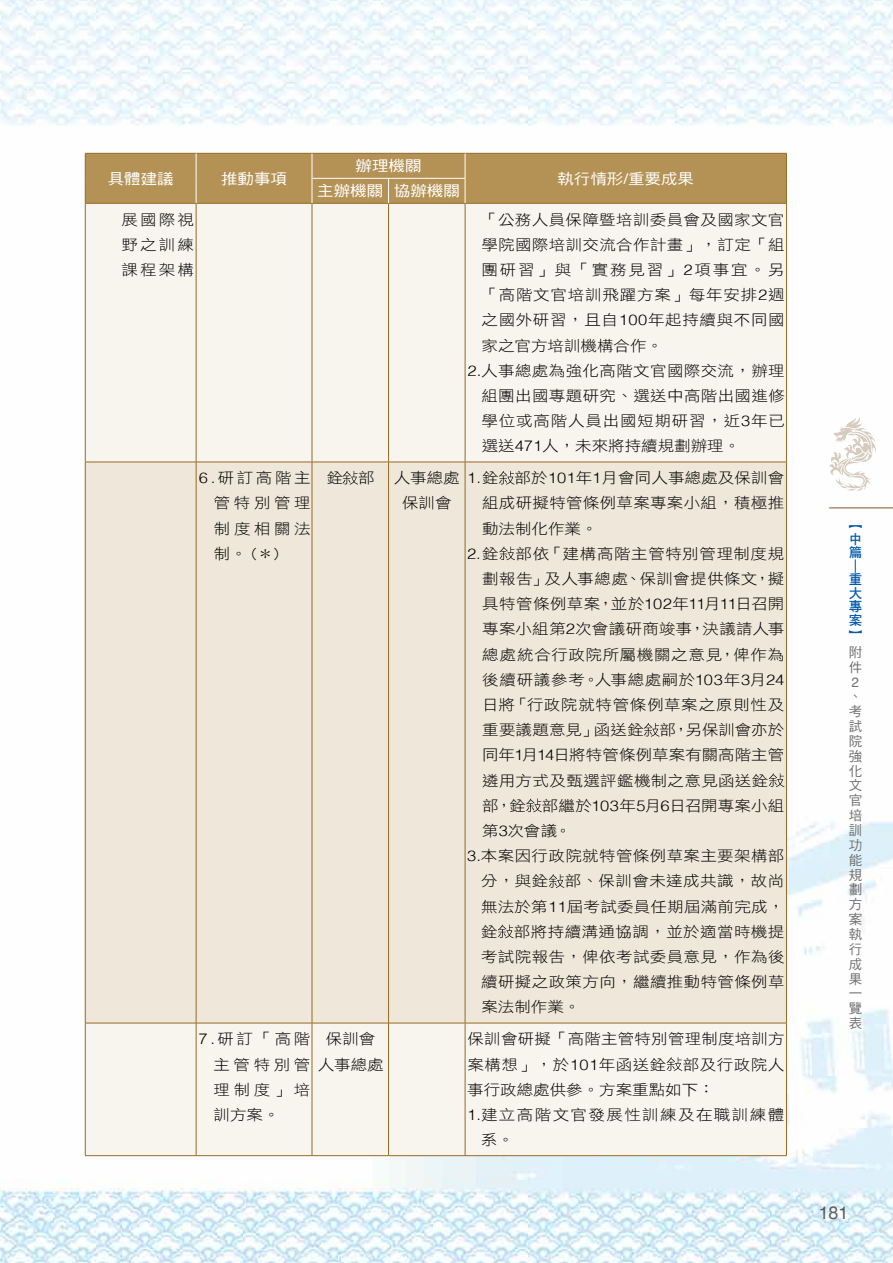
<style>
.page{position:relative;width:893px;height:1263px;background:#fff}
.page>*{position:absolute;margin:0;border:0;box-sizing:border-box;transform-origin:0 0}
.t1{font:18px "Helvetica";color:#000}
.t2{font:14.85px/25.2px "DF Hei Std W3";letter-spacing:.025em;color:#000;text-align:justify;scale:1.11 1}
.t3{font:14.85px "DF Hei Std W3";color:#000;scale:1.11 1}
.t4{font:14.85px "DF Hei Std W3";letter-spacing:.005em;color:#000;scale:1.11 1}
.t5{font:14.85px "DF Hei Std W3";letter-spacing:.05em;color:#000;scale:1.11 1}
.t6{font:14.85px "DF Hei Std W5";color:#fff;scale:1.11 1}
.t7{font:14.85px "DF Hei Std W3";letter-spacing:.085em;color:#000;scale:1.11 1}
.t8{font:14.85px "DF Hei Std W3";letter-spacing:.045em;color:#000;scale:1.11 1}
.t9{font:14.85px "DF Hei Std W3";letter-spacing:.115em;color:#000;scale:1.11 1}
.t10{font:13.5px/14.9px "DF Hei Std W5";color:#727171}
.t11{font:13.5px/13.5px "DF Hei Std W7";color:#005bac}
.t12{font:13.5px "Helvetica";color:#727171}
.s1{font-family:"Helvetica"}
.s2{font-family:"Helvetica";font-weight:300}
</style>
<div class="page">
<img style="left:0;top:0;width:893px;height:1263px">
<div style="left:86px;top:204px;width:700px;height:951px;background:#f8f5ef"></div>
<div style="left:86px;top:463px;width:700px;height:560px;background:#efe8da"></div>
<hr style="left:85px;top:203px;width:111px;height:1px;background:#966a22">
<hr style="left:196px;top:203px;width:116px;height:1px;background:#966a22">
<hr style="left:312px;top:203px;width:77px;height:1px;background:#966a22">
<hr style="left:389px;top:203px;width:76px;height:1px;background:#966a22">
<hr style="left:465px;top:203px;width:322px;height:1px;background:#966a22">
<hr style="left:85px;top:204px;width:1px;height:258px;background:#966a22">
<hr style="left:196px;top:204px;width:1px;height:258px;background:#966a22">
<hr style="left:312px;top:204px;width:1px;height:258px;background:#966a22">
<hr style="left:388px;top:204px;width:1px;height:258px;background:#966a22">
<hr style="left:465px;top:204px;width:1px;height:258px;background:#966a22">
<hr style="left:786px;top:204px;width:1px;height:258px;background:#966a22">
<hr style="left:85px;top:462px;width:111px;height:1px;background:#966a22">
<hr style="left:85px;top:462px;width:1px;height:561px;background:#966a22">
<hr style="left:196px;top:462px;width:116px;height:1px;background:#966a22">
<hr style="left:196px;top:462px;width:1px;height:561px;background:#966a22">
<hr style="left:312px;top:462px;width:77px;height:1px;background:#966a22">
<hr style="left:312px;top:462px;width:1px;height:561px;background:#966a22">
<hr style="left:389px;top:462px;width:76px;height:1px;background:#966a22">
<hr style="left:388px;top:462px;width:1px;height:561px;background:#966a22">
<hr style="left:465px;top:462px;width:322px;height:1px;background:#966a22">
<hr style="left:465px;top:462px;width:1px;height:561px;background:#966a22">
<hr style="left:786px;top:462px;width:1px;height:561px;background:#966a22">
<hr style="left:85px;top:1023px;width:111px;height:1px;background:#966a22">
<hr style="left:85px;top:1023px;width:1px;height:132px;background:#966a22">
<hr style="left:196px;top:1023px;width:116px;height:1px;background:#966a22">
<hr style="left:196px;top:1023px;width:1px;height:132px;background:#966a22">
<hr style="left:312px;top:1023px;width:77px;height:1px;background:#966a22">
<hr style="left:312px;top:1023px;width:1px;height:132px;background:#966a22">
<hr style="left:389px;top:1023px;width:76px;height:1px;background:#966a22">
<hr style="left:388px;top:1023px;width:1px;height:132px;background:#966a22">
<hr style="left:465px;top:1023px;width:322px;height:1px;background:#966a22">
<hr style="left:465px;top:1023px;width:1px;height:132px;background:#966a22">
<hr style="left:786px;top:1023px;width:1px;height:132px;background:#966a22">
<hr style="left:85px;top:1155px;width:111px;height:1px;background:#966a22">
<hr style="left:389px;top:1155px;width:76px;height:1px;background:#966a22">
<hr style="left:465px;top:1155px;width:322px;height:1px;background:#966a22">
<hr style="left:196px;top:1155px;width:116px;height:1px;background:#966a22">
<hr style="left:312px;top:1155px;width:77px;height:1px;background:#966a22">
<div style="left:85px;top:153px;width:702px;height:50px;background:#b49255"></div>
<svg style="left:342px;top:471px;width:16px;height:14px"></svg>
<svg style="left:499px;top:471px;width:15px;height:14px"></svg>
<svg style="left:499px;top:546px;width:16px;height:14px"></svg>
<svg style="left:644px;top:723px;width:15px;height:14px"></svg>
<svg style="left:769px;top:773px;width:15px;height:14px"></svg>
<svg style="left:526px;top:798px;width:16px;height:14px"></svg>
<svg style="left:549px;top:874px;width:15px;height:14px"></svg>
<svg style="left:498px;top:924px;width:15px;height:14px"></svg>
<svg style="left:666px;top:1057px;width:16px;height:14px"></svg>
<svg style="left:829px;top:417px;width:48px;height:74px"></svg>
<hr style="left:829px;top:508px;width:64px;height:1px;background:#78552a">
<p class="t6" style="left:108px;top:170px;width:61px">具體建議</p>
<p class="t6" style="left:221px;top:170px;width:61px">推動事項</p>
<p class="t6" style="left:356px;top:158px;width:61px">辦理機關</p>
<p class="t6" style="left:317px;top:183px;width:130px">主辦機關 協辦機關</p>
<p class="t6" style="left:557px;top:170px;width:125px">執行情形<span class="s1">/</span>重要成果</p>
<p class="t2" style="left:121px;top:206px;width:67px">展國際視野之訓練課程架構</p>
<p class="t2" style="left:481px;top:206px;width:275px">「公務人員保障暨培訓委員會及國家文官</p>
<p class="t2" style="left:481px;top:232px;width:275px">學院國際培訓交流合作計畫」，訂定「組</p>
<p class="t9" style="left:481px;top:262px;width:274px">團研習」與「實務見習」<span class="s2">2</span>項事宜。另</p>
<p class="t5" style="left:481px;top:287px;width:275px">「高階文官培訓飛躍方案」每年安排<span class="s2">2</span>週</p>
<p class="t2" style="left:481px;top:307px;width:275px">之國外研習，且自<span class="s2">100</span>年起持續與不同國</p>
<p class="t3" style="left:482px;top:337px;width:165px">家之官方培訓機構合作。</p>
<p class="t2" style="left:468px;top:358px;width:287px"><span class="s2">2.</span>人事總處為強化高階文官國際交流，辦理</p>
<p class="t2" style="left:481px;top:383px;width:275px">組團出國專題研究、選送中高階出國進修</p>
<p class="t5" style="left:482px;top:413px;width:275px">學位或高階人員出國短期研習，近<span class="s2">3</span>年已</p>
<p class="t3" style="left:482px;top:438px;width:234px">選送<span class="s2">471</span>人，未來將持續規劃辦理。</p>
<p class="t2" style="left:214px;top:465px;width:89px;text-indent:-15px"><span class="s2">6.</span>研訂高階主管特別管理制度相關法制。 (＊)</p>
<p class="t2" style="left:327px;top:465px;width:45px">銓 部</p>
<p class="t2" style="left:394px;top:465px;width:61px;text-align:center">人事總處保訓會</p>
<p class="t4" style="left:467px;top:470px;width:287px"><span class="s2">1.</span>銓 部於<span class="s2">101</span>年<span class="s2">1</span>月會同人事總處及保訓會</p>
<p class="t2" style="left:482px;top:490px;width:274px">組成研擬特管條例草案專案小組，積極推</p>
<p class="t2" style="left:482px;top:515px;width:106px">動法制化作業。</p>
<p class="t2" style="left:467px;top:541px;width:287px"><span class="s2">2.</span>銓 部依「建構高階主管特別管理制度規</p>
<p class="t2" style="left:482px;top:566px;width:274px">劃報告」及人事總處、保訓會提供條文，擬</p>
<p class="t2" style="left:482px;top:591px;width:274px">具特管條例草案，並於<span class="s2">102</span>年<span class="s2">11</span>月<span class="s2">11</span>日召開</p>
<p class="t2" style="left:482px;top:616px;width:274px">專案小組第<span class="s2">2</span>次會議研商竣事，決議請人事</p>
<p class="t8" style="left:482px;top:646px;width:274px">總處統合行政院所屬機關之意見，俾作為</p>
<p class="t2" style="left:482px;top:667px;width:274px">後續研議參考。人事總處嗣於<span class="s2">103</span>年<span class="s2">3</span>月<span class="s2">24</span></p>
<p class="t2" style="left:482px;top:692px;width:274px">日將「行政院就特管條例草案之原則性及</p>
<p class="t3" style="left:482px;top:722px;width:274px">重要議題意見」函送銓 部，另保訓會亦於</p>
<p class="t3" style="left:482px;top:747px;width:274px">同年<span class="s2">1</span>月<span class="s2">14</span>日將特管條例草案有關高階主管</p>
<p class="t2" style="left:482px;top:767px;width:259px">遴用方式及甄選評鑑機制之意見函送銓</p>
<p class="t4" style="left:482px;top:797px;width:274px">部，銓 部繼於<span class="s2">103</span>年<span class="s2">5</span>月<span class="s2">6</span>日召開專案小組</p>
<p class="t2" style="left:482px;top:818px;width:82px">第<span class="s2">3</span>次會議。</p>
<p class="t2" style="left:467px;top:843px;width:287px"><span class="s2">3.</span>本案因行政院就特管條例草案主要架構部</p>
<p class="t2" style="left:481px;top:868px;width:275px">分，與銓 部、保訓會未達成共識，故尚</p>
<p class="t2" style="left:481px;top:893px;width:275px">無法於第<span class="s2">11</span>屆考試委員任期屆滿前完成，</p>
<p class="t2" style="left:481px;top:919px;width:275px">銓 部將持續溝通協調，並於適當時機提</p>
<p class="t2" style="left:481px;top:944px;width:275px">考試院報告，俾依考試委員意見，作為後</p>
<p class="t2" style="left:481px;top:969px;width:275px">續研擬之政策方向，繼續推動特管條例草</p>
<p class="t2" style="left:481px;top:994px;width:91px">案法制作業。</p>
<p class="t2" style="left:214px;top:1026px;width:89px;text-indent:-15px"><span class="s2">7.</span>研訂「高階主管特別管理制度」培訓方案。</p>
<p class="t2" style="left:318px;top:1026px;width:61px;text-align:center">保訓會人事總處</p>
<p class="t2" style="left:468px;top:1026px;width:287px">保訓會研擬「高階主管特別管理制度培訓方</p>
<p class="t2" style="left:468px;top:1051px;width:287px">案構想」，於<span class="s2">101</span>年函送銓 部及行政院人</p>
<p class="t3" style="left:467px;top:1081px;width:224px">事行政總處供參。方案重點如下：</p>
<p class="t7" style="left:467px;top:1106px;width:287px"><span class="s2">1.</span>建立高階文官發展性訓練及在職訓練體</p>
<p class="t2" style="left:481px;top:1127px;width:31px">系。</p>
<p class="t11" style="left:849px;top:518px;width:15px">︻中篇｜重大專案︼</p>
<p class="t10" style="left:849px;top:644px;width:15px">附件</p>
<p class="t12" style="left:852px;top:671px;width:9px">2</p>
<p class="t10" style="left:849px;top:689px;width:15px">、考試院強化文官培訓功能規劃方案執行成果一覽表</p>
<p class="t1" style="left:818px;top:1198px;width:32px">181</p>
</div>
